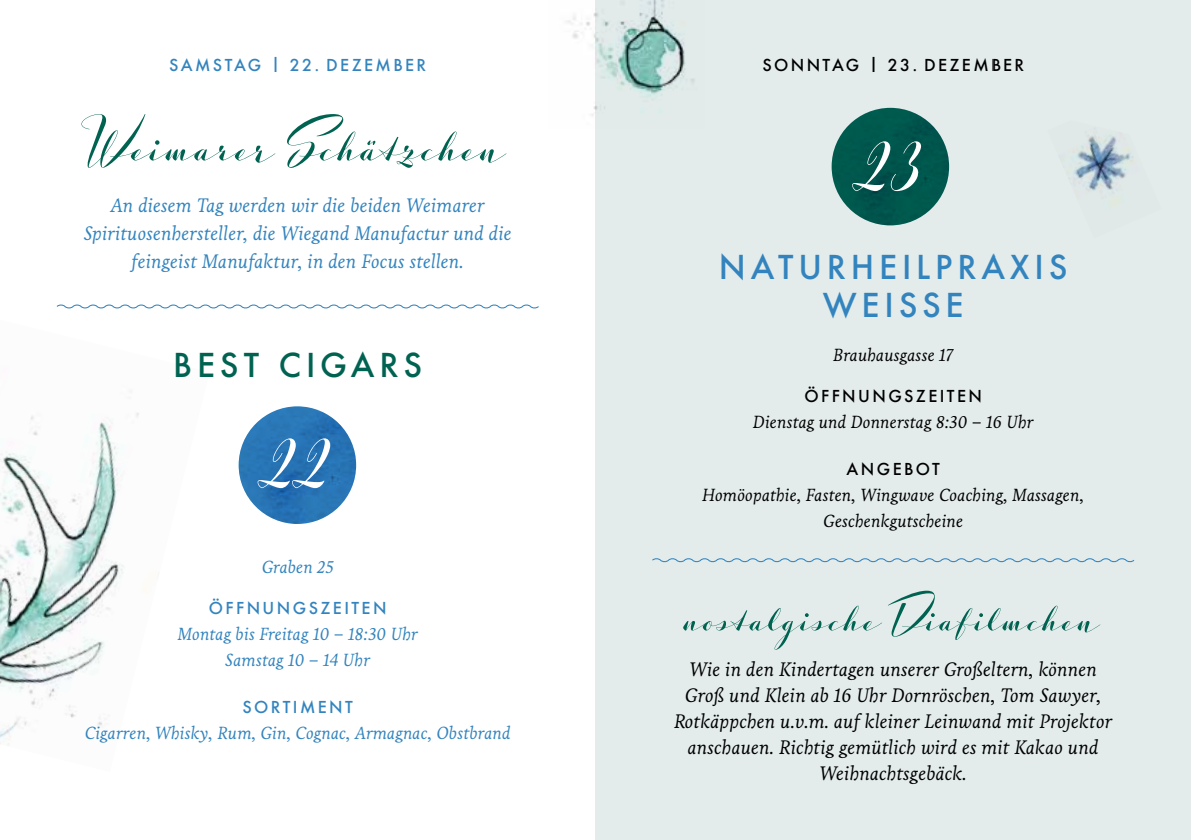
<style>
.page{position:relative;width:1191px;height:840px;background:#fff}
.page>*{position:absolute;margin:0;border:0;box-sizing:border-box;transform-origin:0 0}
.t1{font:120px "Luxus Brut Sparkling";color:#fff}
.t2{font:70px "Luxus Brut Sparkling";color:#006351}
.t3{font:60px "Luxus Brut Sparkling";color:#006351}
.t4{font:500 32px/38.4px "Futura";letter-spacing:.15em;color:#3384be;text-align:center}
.t5{font:500 32px "Futura";letter-spacing:.15em;color:#006351}
.t6{font:italic 20px/26px "Livory";color:#000;text-align:center}
.t7{font:italic 20px/28px "Livory";color:#3384be;text-align:center}
.t8{font:italic 18px/26px "Livory";color:#000;text-align:center}
.t9{font:italic 18px/26px "Livory";color:#3384be;text-align:center}
.t10{font:500 16px "Futura";letter-spacing:.15em;color:#3384be}
.t11{font:500 16px "Futura";letter-spacing:.15em;color:#000}
</style>
<div class="page">
<div style="left:595px;top:0;width:596px;height:839px;background:#e3eceb"></div>
<img style="left:566px;top:0;width:128px;height:116px">
<svg style="left:652px;top:558px;width:483px;height:5px"></svg>
<div style="left:831px;top:108px;width:118px;height:117px;background:#00574d;border-radius:50%"></div>
<img style="left:1060px;top:132px;width:75px;height:75px">
<img style="left:0;top:413px;width:147px;height:332px">
<svg style="left:56px;top:304px;width:483px;height:5px"></svg>
<div style="left:239px;top:406px;width:117px;height:117px;background:#2774b5;border-radius:50%"></div>
<p class="t10" style="left:169px;top:54px;width:259px">SAMSTAG | 22. DEZEMBER</p>
<h2 class="t2" style="left:89px;top:95px;width:419px">Weimarer Schätzchen</h2>
<p class="t7" style="left:84px;top:191px;width:429px">An diesem Tag werden wir die beiden Weimarer<br>Spirituosenhersteller, die Wiegand Manufactur und die feingeist Manufaktur, in den Focus stellen.</p>
<h3 class="t5" style="left:173px;top:343px;width:250px">BEST CIGARS</h3>
<h1 class="t1" style="left:267px;top:376px;width:70px">22</h1>
<p class="t9" style="left:262px;top:554px;width:74px">Graben 25</p>
<p class="t10" style="left:209px;top:596px;width:179px">ÖFFNUNGSZEITEN</p>
<p class="t9" style="left:178px;top:620px;width:242px">Montag bis Freitag 10 – 18:30 Uhr<br>Samstag 10 – 14 Uhr</p>
<p class="t10" style="left:242px;top:696px;width:112px">SORTIMENT</p>
<p class="t9" style="left:85px;top:720px;width:427px">Cigarren, Whisky, Rum, Gin, Cognac, Armagnac, Obstbrand</p>
<p class="t11" style="left:762px;top:54px;width:263px">SONNTAG | 23. DEZEMBER</p>
<h1 class="t1" style="left:862px;top:79px;width:69px">23</h1>
<h3 class="t4" style="left:719px;top:247px;width:350px">NATURHEILPRAXIS<br>WEISSE</h3>
<p class="t8" style="left:833px;top:341px;width:122px">Brauhausgasse 17</p>
<p class="t11" style="left:804px;top:384px;width:179px">ÖFFNUNGSZEITEN</p>
<p class="t8" style="left:753px;top:408px;width:282px">Dienstag und Donnerstag 8:30 – 16 Uhr</p>
<p class="t11" style="left:846px;top:458px;width:95px">ANGEBOT</p>
<p class="t8" style="left:702px;top:481px;width:383px">Homöopathie, Fasten, Wingwave Coaching, Massagen,<br>Geschenkgutscheine</p>
<h3 class="t3" style="left:686px;top:574px;width:415px">nostalgische Diafilmchen</h3>
<p class="t6" style="left:674px;top:655px;width:439px">Wie in den Kindertagen unserer Großeltern, können Groß und Klein ab 16 Uhr Dornröschen, Tom Sawyer, Rotkäppchen u.v.m. auf kleiner Leinwand mit Projektor anschauen. Richtig gemütlich wird es mit Kakao und Weihnachtsgebäck.</p>
</div>
